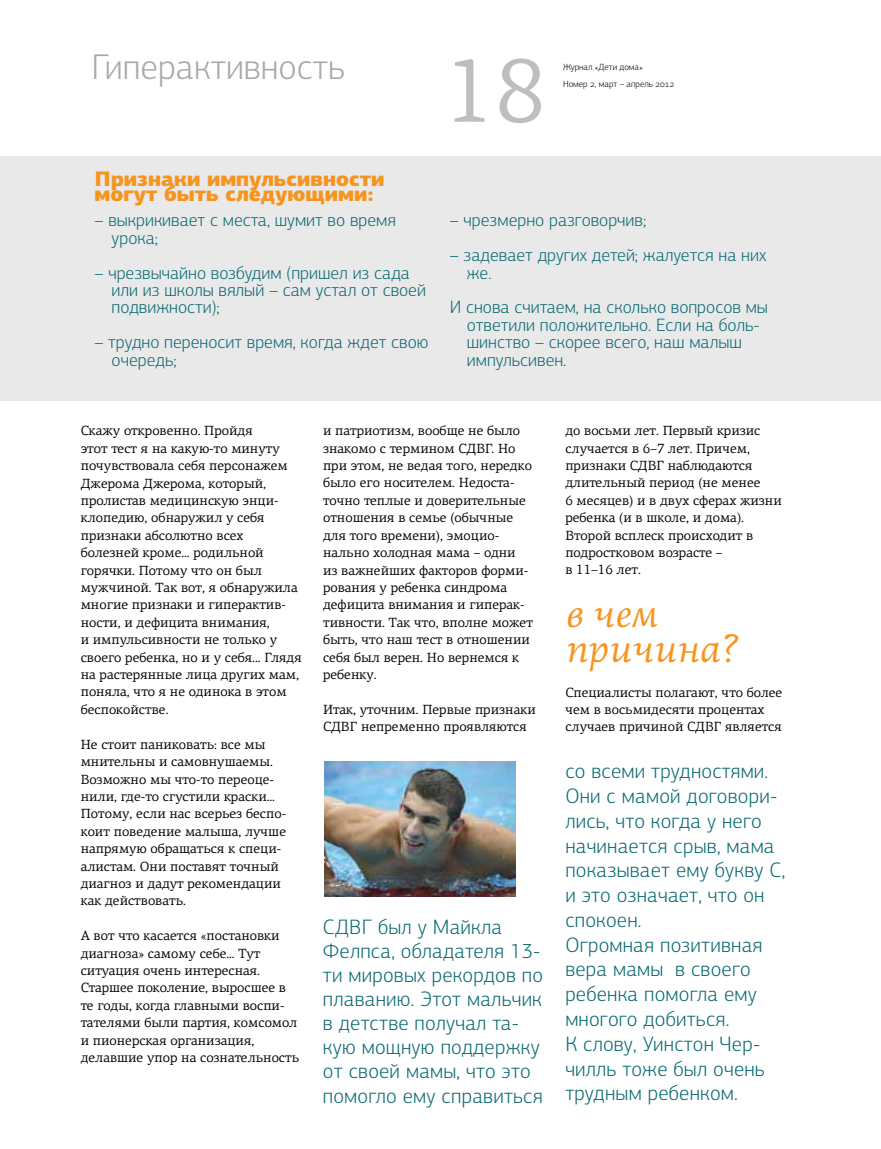
<style>
.page{position:relative;width:881px;height:1149px;background:#fff}
.page>*{position:absolute;margin:0;border:0;box-sizing:border-box;transform-origin:0 0}
.t1{font:90px "PF Centro Serif Pro";color:#bcbec0}
.t2{font:italic 39px/34.8px "PF Centro Serif Pro";color:#f7941e}
.t3{font:300 36px "PF Centro Sans Pro";color:#a7a9ac}
.t4{font:300 21px/24.8px "PF Centro Sans Pro";letter-spacing:.01em;color:#0b6a71}
.t5{font:900 21px/15px "PF Centro Sans Pro";color:#f7941e}
.t6{font:300 18px/17.4px "PF Centro Sans Pro";color:#0b6a71}
.t7{font:13.35px/17.4px "PF Centro Serif Pro";color:#000}
.t8{font:300 9px/17.4px "PF Centro Sans Pro";color:#000}
</style>
<div class="page">
<div style="left:0;top:157px;width:880px;height:243px;background:#e9e9ea"></div>
<img style="left:324px;top:761px;width:191px;height:134px">
<h3 class="t3" style="left:91px;top:46px;width:255px">Гиперактивность</h3>
<h3 class="t5" style="left:94px;top:171px;width:291px">Признаки импульсивности могут быть следующими:</h3>
<h3 class="t6" style="left:112px;top:212px;width:286px;text-indent:-17px">– выкрикивает с места, шумит во время урока;</h3>
<h3 class="t6" style="left:112px;top:264px;width:316px;text-indent:-17px">– чрезвычайно возбудим (пришел из сада или из школы вялый – сам устал от своей подвижности);</h3>
<h3 class="t6" style="left:112px;top:333px;width:318px;text-indent:-17px">– трудно переносит время, когда ждет свою очередь;</h3>
<h1 class="t1" style="left:444px;top:37px;width:102px">18</h1>
<p class="t8" style="left:563px;top:58px;width:113px">Журнал «Дети дома»<br>Номер 2, март – апрель 2012</p>
<h3 class="t6" style="left:449px;top:212px;width:198px">– чрезмерно разговорчив;</h3>
<h3 class="t6" style="left:466px;top:246px;width:301px;text-indent:-17px">– задевает других детей; жалуется на них же.</h3>
<h3 class="t6" style="left:466px;top:299px;width:302px;text-indent:-17px">И снова считаем, на сколько вопросов мы ответили положительно. Если на боль&shy;шинство – скорее всего, наш малыш импульсивен.</h3>
<p class="t7" style="left:81px;top:422px;width:222px">Скажу откровенно. Пройдя<br>этот тест я на какую-то минуту почувствовала себя персонажем<br>Джерома Джерома, который, пролистав медицинскую энци&shy;клопедию, обнаружил у себя признаки абсолютно всех болезней кроме… родильной горячки. Потому что он был мужчиной. Так вот, я обнаружила многие признаки и гиперактив&shy;ности, и дефицита внимания,<br>и импульсивности не только у своего ребенка, но и у себя... Глядя на растерянные лица других мам, поняла, что я не одинока в этом беспокойстве.</p>
<p class="t7" style="left:81px;top:735px;width:207px">Не стоит паниковать: все мы мнительны и самовнушаемы.<br>Возможно мы что-то переоце&shy;нили, где-то сгустили краски…<br>Потому, если нас всерьез беспо&shy;коит поведение малыша, лучше напрямую обращаться к специ&shy;алистам. Они поставят точный диагноз и дадут рекомендации как действовать.</p>
<p class="t7" style="left:81px;top:926px;width:220px">А вот что касается «постановки диагноза» самому себе… Тут ситуация очень интересная.<br>Старшее поколение, выросшее в те годы, когда главными воспи&shy;тателями были партия, комсомол и пионерская организация, делавшие упор на сознательность</p>
<p class="t7" style="left:323px;top:422px;width:211px">и патриотизм, вообще не было знакомо с термином СДВГ. Но при этом, не ведая того, нередко было его носителем. Недоста&shy;точно теплые и доверительные отношения в семье (обычные для того времени), эмоцио&shy;нально холодная мама – одни из важнейших факторов форми&shy;рования у ребенка синдрома дефицита внимания и гиперак&shy;тивности. Так что, вполне может быть, что наш тест в отношении себя был верен. Но вернемся к ребенку.</p>
<p class="t7" style="left:323px;top:700px;width:214px">Итак, уточним. Первые признаки<br>СДВГ непременно проявляются</p>
<h3 class="t4" style="left:323px;top:914px;width:221px;line-height:24.2px">СДВГ был у Майкла<br>Фелпса, обладателя 13- ти мировых рекордов по плаванию. Этот мальчик в детстве получал та&shy;кую мощную поддержку от своей мамы, что это помогло ему справиться</h3>
<p class="t7" style="left:565px;top:422px;width:218px">до восьми лет. Первый кризис случается в 6–7 лет. Причем, признаки СДВГ наблюдаются длительный период (не менее<br>6 месяцев) и в двух сферах жизни ребенка (и в школе, и дома).<br>Второй всплеск происходит в подростковом возрасте –<br>в 11–16 лет.</p>
<h2 class="t2" style="left:565px;top:596px;width:173px">в чем причина?</h2>
<p class="t7" style="left:565px;top:683px;width:218px">Специалисты полагают, что более чем в восьмидесяти процентах случаев причиной СДВГ является</p>
<p class="t4" style="left:565px;top:758px;width:221px">со всеми трудностями.<br>Они с мамой договори&shy;лись, что когда у него начинается срыв, мама показывает ему букву С, и это означает, что он спокоен.<br>Огромная позитивная вера мамы в своего ребенка помогла ему многого добиться.<br>К слову, Уинстон Чер&shy;чилль тоже был очень трудным ребенком.</p>
</div>
